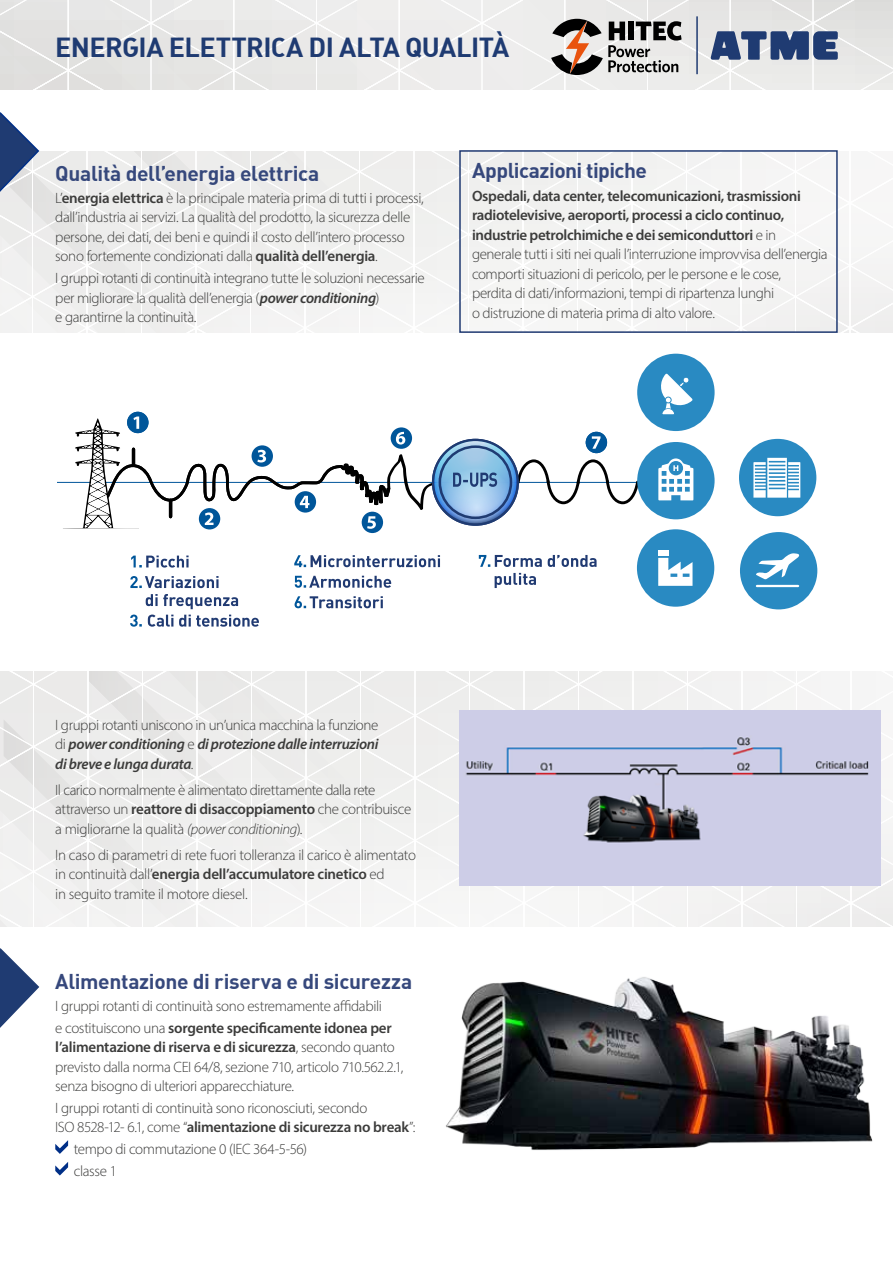
<style>
.page{position:relative;width:893px;height:1263px;background:#fff}
.page>*{position:absolute;margin:0;border:0;box-sizing:border-box;transform-origin:0 0}
.t1{font:700 27px "Adi Haus";letter-spacing:-.025em;color:#1f3b72}
.t2{font:700 21px "Adi Haus";letter-spacing:-.015em;color:#36487c}
.t3{font:300 15px/19.5px "Myriad Pro";letter-spacing:-.025em;color:#3c3c3b}
.t4{font:italic 600 15px/19.5px "Myriad Pro";letter-spacing:-.02em;color:#3c3c3b;text-align:justify}
.s1{font-weight:600}
.s2{font-weight:600;font-style:italic}
.s3{font-weight:300;font-style:normal}
.s4{font-style:italic}
</style>
<div class="page">
<div style="left:736px;top:153px;width:157px;height:180px;background:#f5f5f5"></div>
<svg style="left:3px;top:151px;width:733px;height:182px"></svg>
<svg style="left:727px;top:0;width:166px;height:89px;background:#e6e6e5"></svg>
<svg style="left:0;top:0;width:727px;height:89px;background:#e9e9e8"></svg>
<svg style="left:0;top:112px;width:40px;height:96px"></svg>
<svg style="left:89px;top:672px;width:804px;height:255px"></svg>
<svg style="left:4px;top:719px;width:733px;height:208px"></svg>
<img style="left:459px;top:710px;width:421px;height:175px">
<div style="left:459px;top:150px;width:379px;height:183px;border:2px solid #203a72"></div>
<svg style="left:55px;top:1140px;width:13px;height:14px"></svg>
<svg style="left:55px;top:1162px;width:13px;height:13px"></svg>
<svg style="left:0;top:948px;width:40px;height:80px"></svg>
<img style="left:446px;top:977px;width:427px;height:173px">
<svg style="left:711px;top:31px;width:127px;height:29px;background:#556a91"></svg>
<hr style="left:696px;top:16px;width:2px;height:58px;background:#1f3b72">
<svg style="left:551px;top:19px;width:131px;height:56px;background:#9d9693"></svg>
<svg style="left:295px;top:596px;width:88px;height:12px"></svg>
<svg style="left:295px;top:576px;width:96px;height:12px"></svg>
<svg style="left:294px;top:555px;width:146px;height:12px"></svg>
<svg style="left:130px;top:594px;width:129px;height:33px"></svg>
<svg style="left:130px;top:576px;width:89px;height:12px"></svg>
<svg style="left:131px;top:555px;width:58px;height:13px"></svg>
<svg style="left:495px;top:573px;width:41px;height:15px"></svg>
<svg style="left:479px;top:555px;width:118px;height:12px"></svg>
<hr style="left:57px;top:482px;width:647px;height:1px;background:#00569a">
<svg style="left:515px;top:459px;width:126px;height:46px"></svg>
<svg style="left:433px;top:440px;width:85px;height:85px;background:#7eacd7"></svg>
<div style="left:432px;top:439px;width:87px;height:87px;border:2px solid #1f3b72;border-radius:50%"></div>
<div style="left:439px;top:445px;width:73px;height:74px;border:2px solid #1f3b72;border-radius:50%"></div>
<div style="left:127px;top:412px;width:21px;height:21px;background:#00569a;border-radius:50%"></div>
<div style="left:586px;top:432px;width:21px;height:21px;background:#00569a;border-radius:50%"></div>
<svg style="left:591px;top:436px;width:9px;height:13px"></svg>
<svg style="left:60px;top:414px;width:374px;height:118px"></svg>
<svg style="left:453px;top:472px;width:44px;height:15px"></svg>
<div style="left:739px;top:439px;width:77px;height:77px;background:#298ac2;border-radius:50%"></div>
<svg style="left:753px;top:458px;width:47px;height:40px"></svg>
<div style="left:740px;top:532px;width:77px;height:77px;background:#298ac2;border-radius:50%"></div>
<svg style="left:756px;top:553px;width:43px;height:26px"></svg>
<svg style="left:756px;top:585px;width:43px;height:2px"></svg>
<div style="left:637px;top:442px;width:78px;height:77px;background:#298ac2;border-radius:50%"></div>
<svg style="left:658px;top:458px;width:36px;height:42px"></svg>
<div style="left:637px;top:529px;width:77px;height:78px;background:#298ac2;border-radius:50%"></div>
<div style="left:658px;top:550px;width:10px;height:5px;background:#fff"></div>
<svg style="left:658px;top:558px;width:34px;height:28px"></svg>
<div style="left:637px;top:354px;width:78px;height:77px;background:#298ac2;border-radius:50%"></div>
<svg style="left:661px;top:374px;width:32px;height:41px"></svg>
<h1 class="t1" style="left:55px;top:30px;width:456px">ENERGIA ELETTRICA DI ALTA QUALITÀ</h1>
<h2 class="t2" style="left:55px;top:160px;width:266px">Qualità dell’energia elettrica</h2>
<p class="t3" style="left:55px;top:188px;width:370px">L’<span class="s1">energia elettrica</span> è la principale materia prima di tutti i processi, dall’industria ai servizi. La qualità del prodotto, la sicurezza delle persone, dei dati, dei beni e quindi il costo dell’intero processo sono fortemente condizionati dalla <span class="s1">qualità dell’energia</span>.</p>
<p class="t3" style="left:55px;top:268px;width:371px">I gruppi rotanti di continuità integrano tutte le soluzioni necessarie per migliorare la qualità dell’energia (<span class="s2">power conditioning</span>)<br>e garantirne la continuità.</p>
<h2 class="t2" style="left:472px;top:156px;width:177px">Applicazioni tipiche</h2>
<p class="t3" style="left:472px;top:186px;width:357px"><span class="s1">Ospedali, data center, telecomunicazioni, trasmissioni radiotelevisive, aeroporti, processi a ciclo continuo, industrie petrolchimiche e dei semiconduttori</span> e in generale tutti i siti nei quali l’interruzione improvvisa dell’energia comporti situazioni di pericolo, per le persone e le cose,<br>perdita di dati/informazioni, tempi di ripartenza lunghi<br>o distruzione di materia prima di alto valore.</p>
<p class="t4" style="left:55px;top:715px;width:325px"><span class="s3">I gruppi rotanti uniscono in un’unica macchina la funzione di</span> power conditioning <span class="s3">e</span> di protezione dalle interruzioni di breve e lunga durata<span class="s3">.</span></p>
<p class="t3" style="left:55px;top:780px;width:357px">Il carico normalmente è alimentato direttamente dalla rete attraverso un <span class="s1">reattore di disaccoppiamento</span> che contribuisce a migliorarne la qualità <span class="s4">(power conditioning</span>).</p>
<p class="t3" style="left:55px;top:845px;width:362px">In caso di parametri di rete fuori tolleranza il carico è alimentato in continuità dall’<span class="s1">energia dell’accumulatore cinetico</span> ed<br>in seguito tramite il motore diesel.</p>
<h2 class="t2" style="left:55px;top:968px;width:358px">Alimentazione di riserva e di sicurezza</h2>
<p class="t3" style="left:55px;top:995px;width:338px;line-height:21.6px">I gruppi rotanti di continuità sono estremamente affidabili e costituiscono una <span class="s1">sorgente specificamente idonea per</span></p>
<p class="t3" style="left:55px;top:1037px;width:350px"><span class="s1">l’alimentazione di riserva e di sicurezza</span>, secondo quanto previsto dalla norma CEI 64/8, sezione 710, articolo 710.562.2.1, senza bisogno di ulteriori apparecchiature.</p>
<p class="t3" style="left:55px;top:1098px;width:362px">I gruppi rotanti di continuità sono riconosciuti, secondo<br>ISO 8528-12- 6.1, come “<span class="s1">alimentazione di sicurezza no break</span>”:</p>
<p class="t3" style="left:74px;top:1138px;width:235px;line-height:21.6px">tempo di commutazione 0 (IEC 364-5-56) classe 1</p>
</div>
